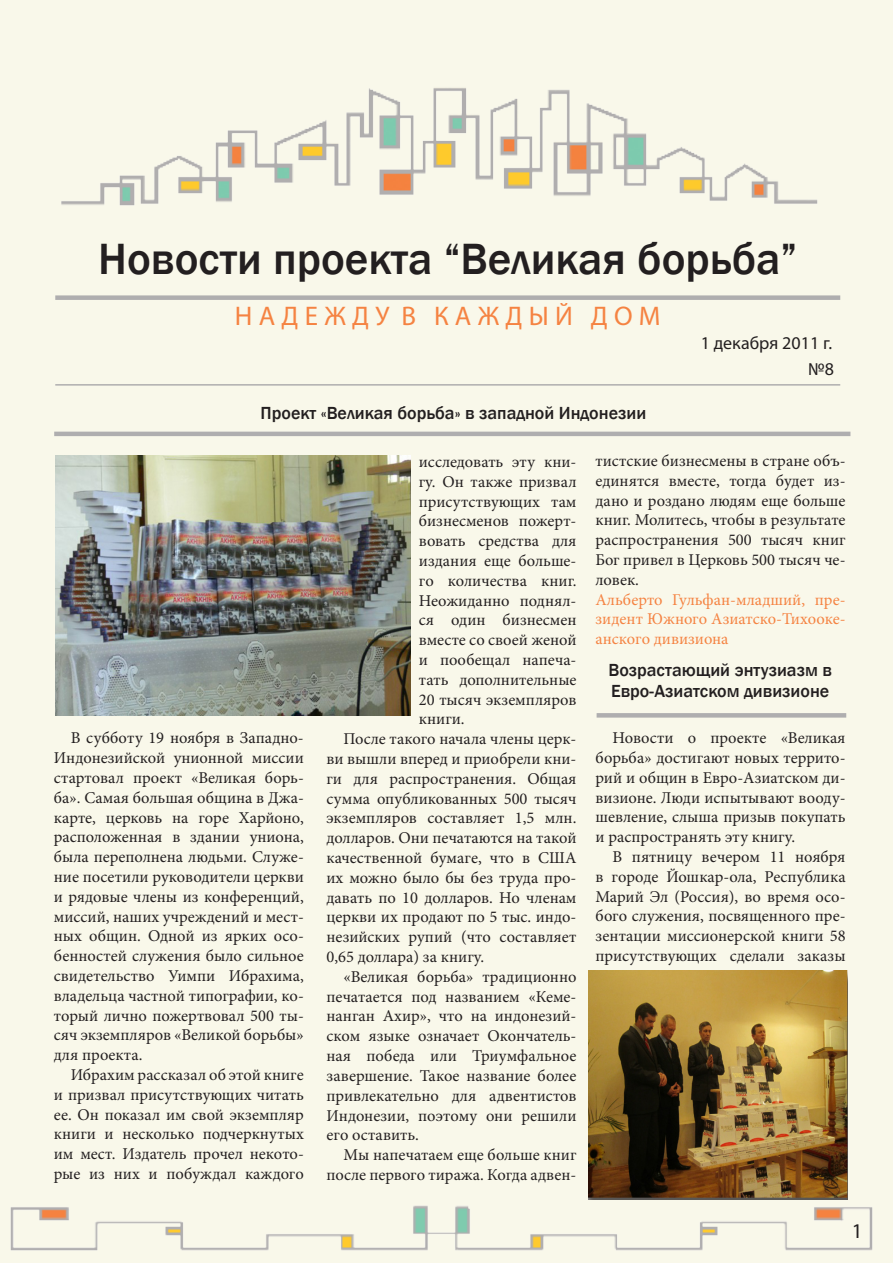
<style>
.page{position:relative;width:893px;height:1263px;background:#f9f8ea}
.page>*{position:absolute;margin:0;border:0;box-sizing:border-box;transform-origin:0 0}
.t1{font:500 45px "Franklin Gothic";color:#231f20}
.t2{font:27px "Myriad Pro";color:#f58342}
.t3{font:21px "Myriad Pro";color:#231f20}
.t4{font:500 18px/21.6px "Franklin Gothic";color:#231f20}
.t5{font:18px "Myriad Pro";color:#231f20}
.t6{font:16.5px/19.8px "Minion Pro";color:#231f20;text-align:justify}
.t7{font:16.5px/19.8px "Minion Pro";color:#f58342;text-align:justify}
</style>
<div class="page">
<img style="left:61px;top:88px;width:757px;height:118px">
<div style="left:55px;top:295px;width:785px;height:5px;background:#afaeaf"></div>
<hr style="left:55px;top:384px;width:785px;height:2px;background:#afaeaf">
<img style="left:10px;top:1198px;width:863px;height:53px">
<div style="left:597px;top:713px;width:249px;height:5px;background:#afaeaf"></div>
<hr style="left:54px;top:432px;width:796px;height:4px;background:#afaeaf">
<img style="left:55px;top:455px;width:355px;height:260px">
<img style="left:588px;top:970px;width:259px;height:229px">
<p class="t1" style="left:98px;top:231px;width:701px">Новости проекта “Великая борьба”</p>
<p class="t2" style="left:235px;top:300px;width:427px">Н А Д Е Ж Д У В К А Ж Д Ы Й Д О М</p>
<p class="t5" style="left:701px;top:332px;width:133px">1 декабря 2011 г.</p>
<p class="t4" style="left:261px;top:403px;width:387px">Проект «Великая борьба» в западной Индонезии</p>
<p class="t5" style="left:808px;top:358px;width:27px">№8</p>
<p class="t6" style="left:54px;top:728px;width:252px;text-indent:17px">В субботу 19 ноября в Западно-Индонезийской унионной миссии стартовал проект «Великая борь&shy;ба». Самая большая община в Джа&shy;карте, церковь на горе Харйоно, расположенная в здании униона, была переполнена людьми. Служе&shy;ние посетили руководители церкви и рядовые члены из конференций, миссий, наших учреждений и мест&shy;ных общин. Одной из ярких осо&shy;бенностей служения было сильное свидетельство Уимпи Ибрахима, владельца частной типографии, ко&shy;торый лично пожертвовал 500 ты&shy;сяч экземпляров «Великой борьбы» для проекта.</p>
<p class="t6" style="left:54px;top:1065px;width:252px;text-indent:17px">Ибрахим рассказал об этой книге и призвал присутствующих читать ее. Он показал им свой экземпляр книги и несколько подчеркнутых им мест. Издатель прочел некото&shy;рые из них и побуждал каждого</p>
<p class="t6" style="left:419px;top:452px;width:159px">исследовать эту кни&shy;гу. Он также призвал присутствующих там бизнесменов пожерт&shy;вовать средства для издания еще больше&shy;го количества книг.<br>Неожиданно поднял&shy;ся один бизнесмен вместе со своей женой и пообещал напеча&shy;тать дополнительные 20 тысяч экземпляров книги.</p>
<p class="t6" style="left:326px;top:729px;width:252px;text-indent:17px">После такого начала члены церк&shy;ви вышли вперед и приобрели кни&shy;ги для распространения. Общая сумма опубликованных 500 тысяч экземпляров составляет 1,5 млн. долларов. Они печатаются на такой качественной бумаге, что в США их можно было бы без труда про&shy;давать по 10 долларов. Но членам церкви их продают по 5 тыс. индо&shy;незийских рупий (что составляет 0,65 доллара) за книгу.</p>
<p class="t6" style="left:326px;top:967px;width:252px;text-indent:17px">«Великая борьба» традиционно печатается под названием «Кеме&shy;нанган Ахир», что на индонезий&shy;ском языке означает Окончатель&shy;ная победа или Триумфальное завершение. Такое название более привлекательно для адвентистов Индонезии, поэтому они решили его оставить.</p>
<p class="t6" style="left:326px;top:1145px;width:252px;text-align:right">Мы напечатаем еще больше книг после первого тиража. Когда адвен-</p>
<p class="t6" style="left:595px;top:451px;width:252px">тистские бизнесмены в стране объ&shy;единятся вместе, тогда будет из&shy;дано и роздано людям еще больше книг. Молитесь, чтобы в результате распространения 500 тысяч книг Бог привел в Церковь 500 тысяч че&shy;ловек.</p>
<p class="t7" style="left:595px;top:589px;width:252px">Альберто Гульфан-младший, пре&shy;зидент Южного Азиатско-Тихооке&shy;анского дивизиона</p>
<p class="t4" style="left:608px;top:659px;width:225px">Возрастающий энтузиазм в<br>Евро-Азиатском дивизионе</p>
<p class="t6" style="left:595px;top:728px;width:252px;text-indent:17px">Новости о проекте «Великая борьба» достигают новых террито&shy;рий и общин в Евро-Азиатском ди&shy;визионе. Люди испытывают вооду&shy;шевление, слыша призыв покупать и распространять эту книгу.</p>
<p class="t6" style="left:595px;top:847px;width:252px;text-indent:17px">В пятницу вечером 11 ноября в городе Йошкар-ола, Республика Марий Эл (Россия), во время осо&shy;бого служения, посвященного пре&shy;зентации миссионерской книги 58 присутствующих сделали заказы</p>
<p class="t3" style="left:852px;top:1218px;width:12px">1</p>
</div>
